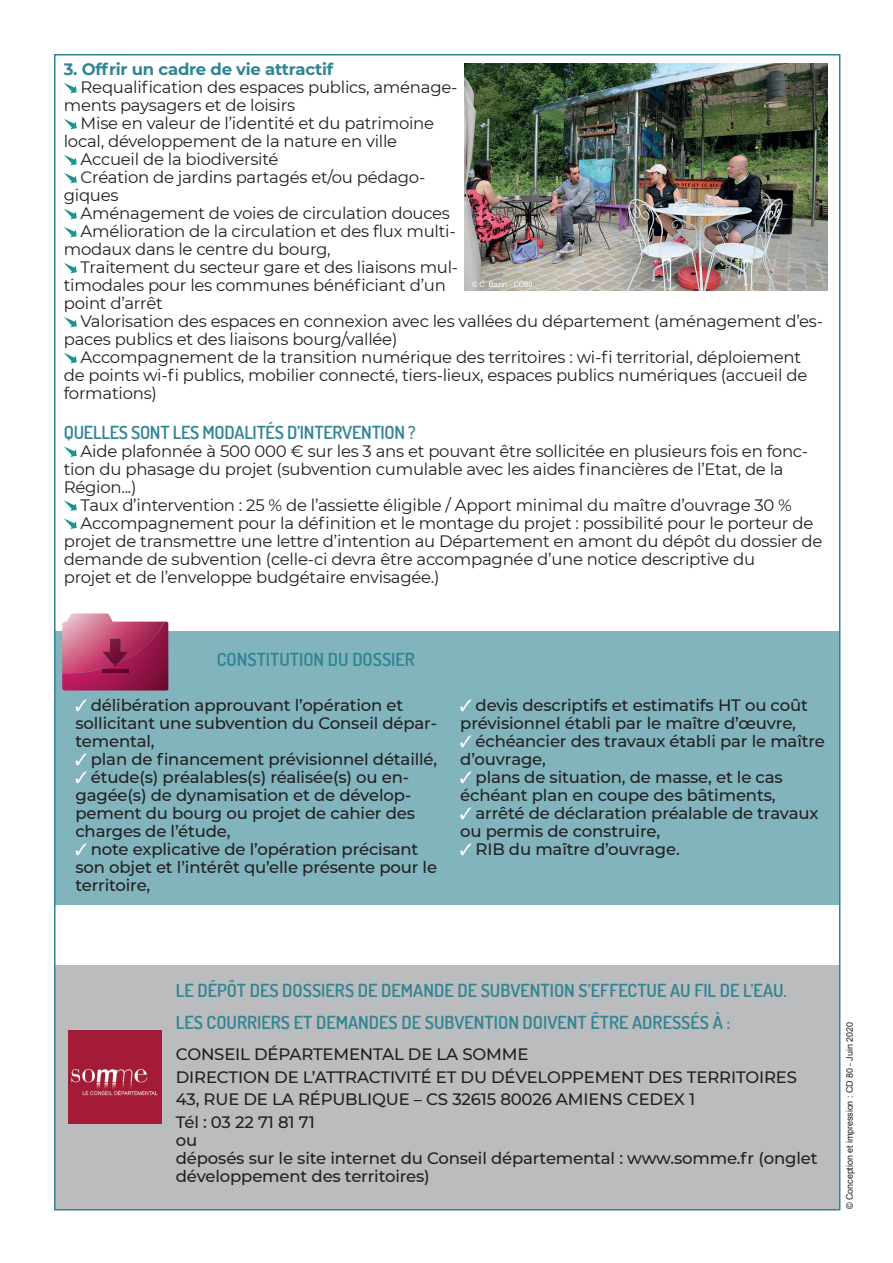
<style>
.page{position:relative;width:893px;height:1263px;background:#fff}
.page>*{position:absolute;margin:0;border:0;box-sizing:border-box;transform-origin:0 0}
.t1{font:600 18px/32.4px "Dosis";color:#308493}
.t2{font:16.5px/18px "Montserrat";letter-spacing:-.015em;color:#231f20}
.t3{font:500 16.5px/18px "Montserrat";letter-spacing:-.01em;color:#231f20}
.t4{font:700 16.5px "Montserrat";letter-spacing:-.015em;color:#308493}
.t5{font:9px "Arial";letter-spacing:-.01em;color:#231f20}
</style>
<div class="page">
<svg style="left:64px;top:83px;width:13px;height:10px"></svg>
<svg style="left:64px;top:119px;width:13px;height:10px"></svg>
<svg style="left:64px;top:155px;width:13px;height:10px"></svg>
<svg style="left:64px;top:173px;width:13px;height:10px"></svg>
<svg style="left:64px;top:209px;width:13px;height:10px"></svg>
<svg style="left:64px;top:227px;width:13px;height:10px"></svg>
<svg style="left:64px;top:263px;width:13px;height:10px"></svg>
<svg style="left:64px;top:317px;width:13px;height:10px"></svg>
<svg style="left:64px;top:353px;width:13px;height:10px"></svg>
<svg style="left:64px;top:446px;width:13px;height:11px"></svg>
<svg style="left:64px;top:500px;width:13px;height:11px"></svg>
<svg style="left:64px;top:518px;width:13px;height:11px"></svg>
<div style="left:54px;top:631px;width:785px;height:274px;background:#81b4bd"></div>
<div style="left:54px;top:965px;width:785px;height:244px;background:#bbbcbe"></div>
<svg style="left:75px;top:699px;width:12px;height:12px"></svg>
<svg style="left:75px;top:753px;width:12px;height:12px"></svg>
<svg style="left:75px;top:771px;width:12px;height:12px"></svg>
<svg style="left:75px;top:843px;width:12px;height:12px"></svg>
<svg style="left:460px;top:699px;width:11px;height:12px"></svg>
<svg style="left:460px;top:735px;width:11px;height:12px"></svg>
<svg style="left:460px;top:771px;width:11px;height:12px"></svg>
<svg style="left:460px;top:807px;width:11px;height:12px"></svg>
<svg style="left:460px;top:843px;width:11px;height:12px"></svg>
<img style="left:68px;top:1030px;width:93px;height:93px">
<img style="left:64px;top:613px;width:100px;height:9px">
<svg style="left:62px;top:622px;width:106px;height:68px;background:#b03864"></svg>
<img style="left:102px;top:639px;width:27px;height:26px">
<hr style="left:102px;top:670px;width:26px;height:3px;background:#67002d">
<img style="left:465px;top:64px;width:362px;height:227px">
<svg style="left:472px;top:281px;width:60px;height:6px"></svg>
<p class="t4" style="left:64px;top:58px;width:271px">3. Offrir un cadre de vie attractif</p>
<p class="t2" style="left:64px;top:78px;width:395px;text-indent:17px">Requalification des espaces publics, aménage&shy;ments paysagers et de loisirs</p>
<p class="t2" style="left:81px;top:114px;width:355px">Mise en valeur de l’identité et du patrimoine</p>
<p class="t2" style="left:64px;top:132px;width:335px">local, développement de la nature en ville</p>
<p class="t2" style="left:81px;top:150px;width:199px">Accueil de la biodiversité</p>
<p class="t2" style="left:81px;top:168px;width:346px">Création de jardins partagés et/ou pédago-</p>
<p class="t2" style="left:64px;top:186px;width:56px">giques</p>
<p class="t2" style="left:81px;top:204px;width:371px">Aménagement de voies de circulation douces</p>
<p class="t2" style="left:81px;top:222px;width:377px">Amélioration de la circulation et des flux multi-</p>
<p class="t2" style="left:64px;top:240px;width:268px">modaux dans le centre du bourg,</p>
<p class="t2" style="left:81px;top:258px;width:379px">Traitement du secteur gare et des liaisons mul-</p>
<p class="t2" style="left:64px;top:276px;width:384px">timodales pour les communes bénéficiant d’un</p>
<p class="t2" style="left:64px;top:294px;width:100px">point d’arrêt</p>
<p class="t2" style="left:81px;top:312px;width:744px">Valorisation des espaces en connexion avec les vallées du département (aménagement d’es-</p>
<p class="t2" style="left:64px;top:330px;width:335px">paces publics et des liaisons bourg/vallée)</p>
<p class="t2" style="left:81px;top:348px;width:722px">Accompagnement de la transition numérique des territoires : wi-fi territorial, déploiement</p>
<p class="t2" style="left:64px;top:366px;width:745px">de points wi-fi publics, mobilier connecté, tiers-lieux, espaces publics numériques (accueil de</p>
<p class="t2" style="left:64px;top:384px;width:95px">formations)</p>
<p class="t1" style="left:64px;top:416px;width:354px">QUELLES SONT LES MODALITÉS D’INTERVENTION ?</p>
<p class="t2" style="left:64px;top:441px;width:746px;text-indent:17px">Aide plafonnée à 500 000 € sur les 3 ans et pouvant être sollicitée en plusieurs fois en fonc&shy;tion du phasage du projet (subvention cumulable avec les aides financières de l’Etat, de la<br>Région...)</p>
<p class="t2" style="left:81px;top:495px;width:713px">Taux d’intervention : 25 % de l’assiette éligible / Apport minimal du maître d’ouvrage 30 %</p>
<p class="t2" style="left:81px;top:513px;width:734px">Accompagnement pour la définition et le montage du projet : possibilité pour le porteur de</p>
<p class="t2" style="left:64px;top:531px;width:760px">projet de transmettre une lettre d’intention au Département en amont du dépôt du dossier de</p>
<p class="t2" style="left:64px;top:549px;width:693px">demande de subvention (celle-ci devra être accompagnée d’une notice descriptive du</p>
<p class="t2" style="left:64px;top:567px;width:377px">projet et de l’enveloppe budgétaire envisagée.)</p>
<p class="t1" style="left:217px;top:643px;width:200px">CONSTITUTION DU DOSSIER</p>
<p class="t3" style="left:75px;top:696px;width:363px;text-indent:15px">délibération approuvant l’opération et sollicitant une subvention du Conseil dépar&shy;temental,</p>
<p class="t3" style="left:91px;top:750px;width:348px">plan de financement prévisionnel détaillé,</p>
<p class="t3" style="left:91px;top:768px;width:320px">étude(s) préalables(s) réalisée(s) ou en-</p>
<p class="t3" style="left:75px;top:786px;width:337px">gagée(s) de dynamisation et de dévelop-</p>
<p class="t3" style="left:75px;top:804px;width:341px">pement du bourg ou projet de cahier des</p>
<p class="t3" style="left:75px;top:822px;width:157px">charges de l’étude,</p>
<p class="t3" style="left:91px;top:840px;width:329px">note explicative de l’opération précisant</p>
<p class="t3" style="left:75px;top:858px;width:363px">son objet et l’intérêt qu’elle présente pour le</p>
<p class="t3" style="left:75px;top:876px;width:76px">territoire,</p>
<p class="t3" style="left:476px;top:696px;width:334px">devis descriptifs et estimatifs HT ou coût</p>
<p class="t3" style="left:460px;top:714px;width:337px">prévisionnel établi par le maître d’œuvre,</p>
<p class="t3" style="left:476px;top:732px;width:351px">échéancier des travaux établi par le maître</p>
<p class="t3" style="left:460px;top:750px;width:87px">d’ouvrage,</p>
<p class="t3" style="left:476px;top:768px;width:309px">plans de situation, de masse, et le cas</p>
<p class="t3" style="left:460px;top:786px;width:317px">échéant plan en coupe des bâtiments,</p>
<p class="t3" style="left:476px;top:804px;width:344px">arrêté de déclaration préalable de travaux</p>
<p class="t3" style="left:460px;top:822px;width:201px">ou permis de construire,</p>
<p class="t3" style="left:476px;top:840px;width:206px">RIB du maître d’ouvrage.</p>
<p class="t1" style="left:176px;top:973px;width:612px">LE DÉPÔT DES DOSSIERS DE DEMANDE DE SUBVENTION S’EFFECTUE AU FIL DE L’EAU.<br>LES COURRIERS ET DEMANDES DE SUBVENTION DOIVENT ÊTRE ADRESSÉS À :</p>
<p class="t3" style="left:176px;top:1043px;width:623px;line-height:22.5px">CONSEIL DÉPARTEMENTAL DE LA SOMME<br>DIRECTION DE L’ATTRACTIVITÉ ET DU DÉVELOPPEMENT DES TERRITOIRES 43, RUE DE LA RÉPUBLIQUE – CS 32615 80026 AMIENS CEDEX 1<br>Tél : 03 22 71 81 71</p>
<p class="t3" style="left:176px;top:1130px;width:643px">ou<br>déposés sur le site internet du Conseil départemental : www.somme.fr (onglet développement des territoires)</p>
<p class="t5" style="left:844px;top:1209px;width:188px;rotate:-90deg">© Conception et impression : CD 80 - Juin 2020</p>
</div>
